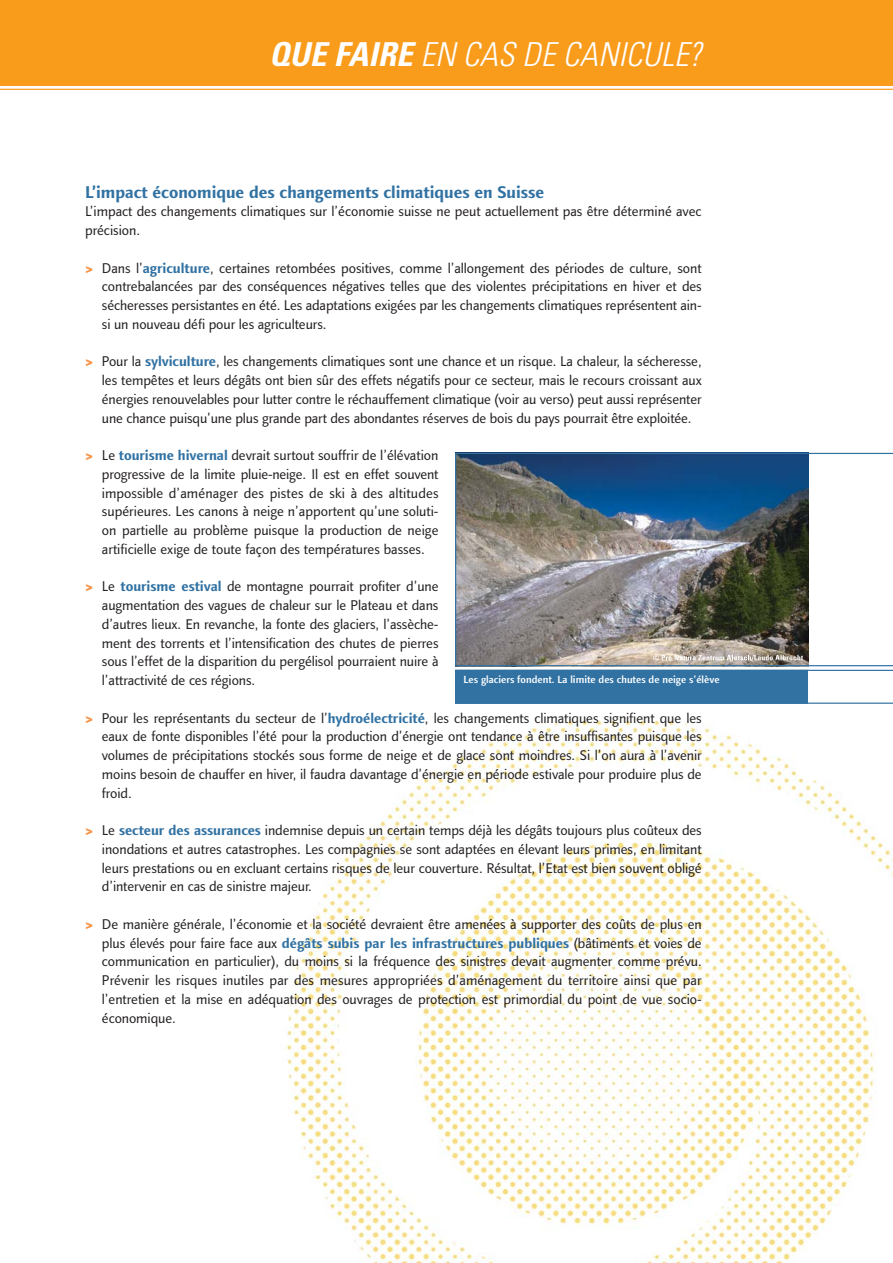
<style>
.page{position:relative;width:893px;height:1263px;background:#fff}
.page>*{position:absolute;margin:0;border:0;box-sizing:border-box;transform-origin:0 0}
.t1{font:italic 300 condensed 33px "Univers LT";letter-spacing:.005em;color:#fff}
.t2{font:700 17.25px "Linotype Finnegan";color:#3172a3}
.t3{font:14.25px/18.8px "Linotype Finnegan";letter-spacing:-.005em;color:#231f20;text-align:justify}
.t4{font:500 10.5px "Linotype Finnegan";color:#fff}
.s1{font-weight:700}
.s2{font-weight:800;color:#f79448}
.s3{font-weight:700;color:#3172a3}
</style>
<div class="page">
<img style="left:285px;top:720px;width:608px;height:543px">
<div style="left:0;top:0;width:893px;height:85px;background:#f99c1c"></div>
<hr style="left:0;top:89px;width:893px;height:1px;background:#f99c1c">
<img style="left:455px;top:452px;width:438px;height:252px">
<h1 class="t1" style="left:269px;top:41px;width:434px"><span class="s1">QUE FAIRE</span> EN CAS DE CANICULE?</h1>
<p class="t2" style="left:85px;top:185px;width:461px">L’impact économique des changements climatiques en Suisse</p>
<p class="t3" style="left:85px;top:203px;width:618px">L’impact des changements climatiques sur l’économie suisse ne peut actuellement pas être déterminé avec précision.</p>
<p class="t3" style="left:102px;top:260px;width:601px;text-indent:-17px"><span class="s2">&gt;</span> Dans l’<span class="s3">agriculture</span>, certaines retombées positives, comme l’allongement des périodes de culture, sont contrebalancées par des conséquences négatives telles que des violentes précipitations en hiver et des sécheresses persistantes en été. Les adaptations exigées par les changements climatiques représentent ain&shy;si un nouveau défi pour les agriculteurs.</p>
<p class="t3" style="left:102px;top:353px;width:601px;text-indent:-17px"><span class="s2">&gt;</span> Pour la <span class="s3">sylviculture</span>, les changements climatiques sont une chance et un risque. La chaleur, la sécheresse, les tempêtes et leurs dégâts ont bien sûr des effets négatifs pour ce secteur, mais le recours croissant aux énergies renouvelables pour lutter contre le réchauffement climatique (voir au verso) peut aussi représenter une chance puisqu’une plus grande part des abondantes réserves de bois du pays pourrait être exploitée.</p>
<p class="t3" style="left:102px;top:447px;width:338px;text-indent:-17px"><span class="s2">&gt;</span> Le <span class="s3">tourisme hivernal</span> devrait surtout souffrir de l’élévation progressive de la limite pluie-neige. Il est en effet souvent impossible d’aménager des pistes de ski à des altitudes supérieures. Les canons à neige n’apportent qu’une soluti&shy;on partielle au problème puisque la production de neige artificielle exige de toute façon des températures basses.</p>
<p class="t3" style="left:102px;top:578px;width:338px;text-indent:-17px"><span class="s2">&gt;</span> Le <span class="s3">tourisme estival</span> de montagne pourrait profiter d’une augmentation des vagues de chaleur sur le Plateau et dans d’autres lieux. En revanche, la fonte des glaciers, l’assèche&shy;ment des torrents et l’intensification des chutes de pierres sous l’effet de la disparition du pergélisol pourraient nuire à l’attractivité de ces régions.</p>
<p class="t3" style="left:102px;top:710px;width:601px;text-indent:-17px"><span class="s2">&gt;</span> Pour les représentants du secteur de l’<span class="s3">hydroélectricité</span>, les changements climatiques signifient que les eaux de fonte disponibles l’été pour la production d’énergie ont tendance à être insuffisantes puisque les volumes de précipitations stockés sous forme de neige et de glace sont moindres. Si l’on aura à l’avenir moins besoin de chauffer en hiver, il faudra davantage d’énergie en période estivale pour produire plus de froid.</p>
<p class="t3" style="left:102px;top:822px;width:601px;text-indent:-17px"><span class="s2">&gt;</span> Le <span class="s3">secteur des assurances</span> indemnise depuis un certain temps déjà les dégâts toujours plus coûteux des inondations et autres catastrophes. Les compagnies se sont adaptées en élevant leurs primes, en limitant leurs prestations ou en excluant certains risques de leur couverture. Résultat, l’Etat est bien souvent obligé d’intervenir en cas de sinistre majeur.</p>
<p class="t3" style="left:102px;top:916px;width:601px;text-indent:-17px"><span class="s2">&gt;</span> De manière générale, l’économie et la société devraient être amenées à supporter des coûts de plus en plus élevés pour faire face aux <span class="s3">dégâts subis par les infrastructures publiques</span> (bâtiments et voies de communication en particulier), du moins si la fréquence des sinistres devait augmenter comme prévu.<br>Prévenir les risques inutiles par des mesures appropriées d’aménagement du territoire ainsi que par l’entretien et la mise en adéquation des ouvrages de protection est primordial du point de vue socio&shy;économique.</p>
<p class="t4" style="left:463px;top:675px;width:257px">Les glaciers fondent. La limite des chutes de neige s’élève</p>
</div>
